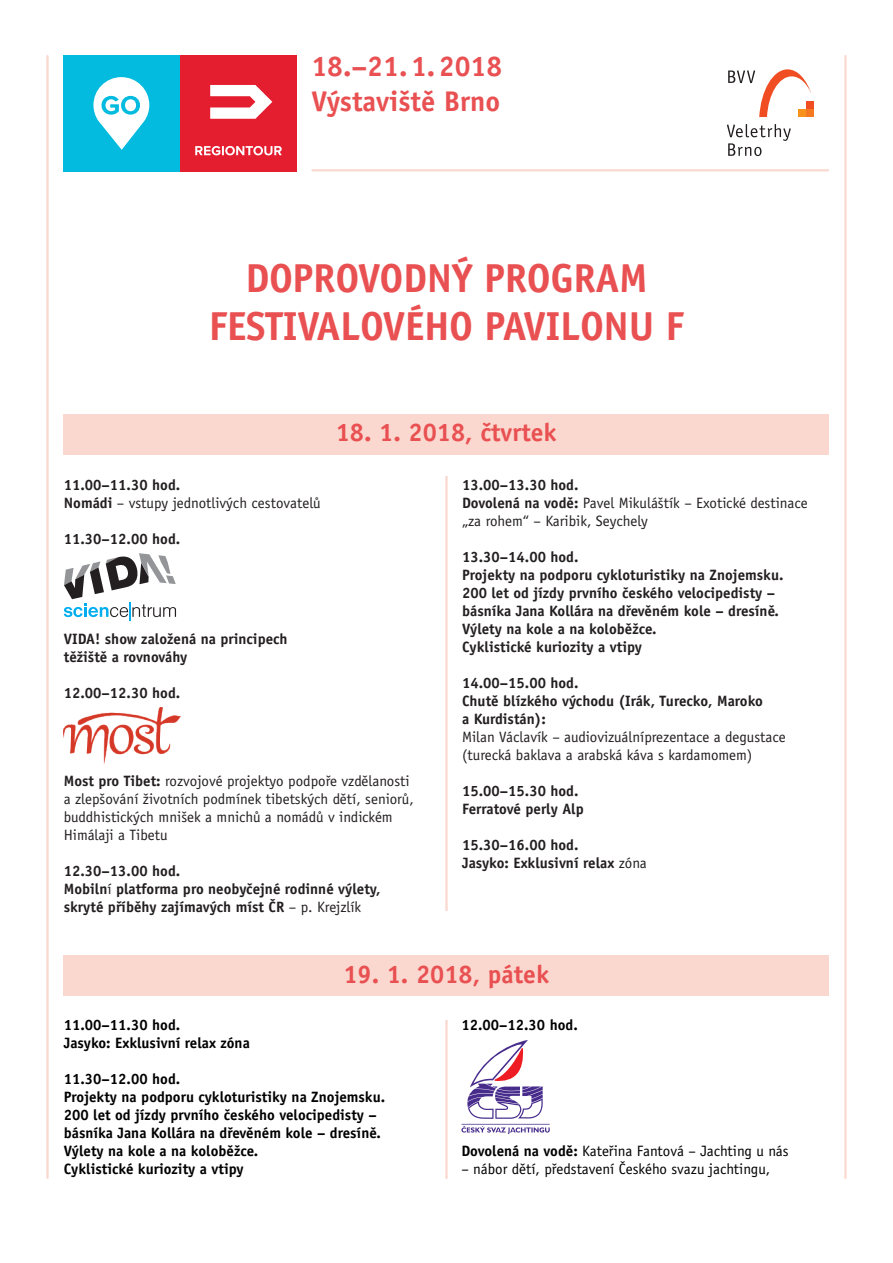
<style>
.page{position:relative;width:893px;height:1263px;background:#fff}
.page>*{position:absolute;margin:0;border:0;box-sizing:border-box;transform-origin:0 0}
.t1{font:700 40.5px/48.6px "Officina Sans CE";letter-spacing:-.01em;color:#e95052;text-align:center}
.t2{font:700 28.5px/34.2px "Officina Sans CE";color:#e95052}
.t3{font:700 25.5px "Officina Sans CE";color:#e95052}
.t4{font:700 15px/18px "Officina Sans CE";color:#231f20}
.t5{font:15px/18px "Officina Sans CE";color:#231f20}
.t6{font:700 15px/18px "Officina Sans CE";color:#000}
.t7{font:15px "Officina Sans CE";color:#000}
.s1{font-weight:700}
.s2{font-weight:400}
</style>
<div class="page">
<hr style="left:445px;top:56px;width:3px;height:1122px;background:#fad8cf">
<hr style="left:46px;top:56px;width:3px;height:1122px;background:#fad8cf">
<hr style="left:844px;top:56px;width:3px;height:1122px;background:#fad8cf">
<div style="left:422px;top:911px;width:50px;height:108px;background:#fff"></div>
<div style="left:64px;top:414px;width:765px;height:40px;background:#fad8cf"></div>
<svg style="left:727px;top:124px;width:64px;height:32px"></svg>
<div style="left:806px;top:109px;width:7px;height:8px;background:#f47921"></div>
<div style="left:806px;top:101px;width:7px;height:8px;background:#f04d22"></div>
<svg style="left:728px;top:69px;width:83px;height:48px"></svg>
<hr style="left:312px;top:169px;width:516px;height:2px;background:#fad8cf">
<div style="left:63px;top:55px;width:117px;height:116px;background:#02bbdf"></div>
<svg style="left:93px;top:77px;width:56px;height:73px"></svg>
<div style="left:180px;top:55px;width:117px;height:116px;background:#e41d2f"></div>
<svg style="left:195px;top:85px;width:87px;height:70px"></svg>
<svg style="left:64px;top:553px;width:112px;height:68px"></svg>
<img style="left:64px;top:707px;width:116px;height:57px">
<div style="left:64px;top:955px;width:765px;height:41px;background:#fad8cf"></div>
<svg style="left:461px;top:1040px;width:89px;height:94px"></svg>
<h2 class="t2" style="left:311px;top:50px;width:192px">18.–21.1.2018<br>Výstaviště Brno</h2>
<h1 class="t1" style="left:209px;top:254px;width:477px">DOPROVODNÝ PROGRAM<br>FESTIVALOVÉHO PAVILONU F</h1>
<h3 class="t3" style="left:336px;top:418px;width:223px">18. 1. 2018, čtvrtek</h3>
<p class="t5" style="left:64px;top:476px;width:258px"><span class="s1">11.00–11.30 hod.<br>Nomádi</span> – vstupy jednotlivých cestovatelů</p>
<p class="t4" style="left:64px;top:530px;width:118px">11.30–12.00 hod.</p>
<p class="t4" style="left:64px;top:630px;width:225px">VIDA! show založená na principech těžiště a rovnováhy</p>
<p class="t4" style="left:64px;top:684px;width:118px">12.00–12.30 hod.</p>
<p class="t5" style="left:64px;top:772px;width:352px"><span class="s1">Most pro Tibet:</span> rozvojové projektyo podpoře vzdělanosti a zlepšování životních podmínek tibetských dětí, seniorů, buddhistických mnišek a mnichů a nomádů v indickém Himálaji a Tibetu</p>
<p class="t4" style="left:64px;top:862px;width:318px">12.30–13.00 hod.<br>Mobiln<span class="s2">í</span> platforma pro neobyčejné rodinné výlety, skryté příběhy zajímavých míst ČR <span class="s2">– p. Krejzlík</span></p>
<p class="t5" style="left:462px;top:476px;width:347px"><span class="s1">13.00–13.30 hod.<br>Dovolená na vodě:</span> Pavel Mikuláštík – Exotické destinace „za rohem“ – Karibik, Seychely</p>
<p class="t4" style="left:462px;top:548px;width:323px">13.30–14.00 hod.<br>Projekty na podporu cykloturistiky na Znojemsku.<br>200 let od jízdy prvního českého velocipedisty – básníka Jana Kollára na dřevěném kole – dresíně.<br>Výlety na kole a na koloběžce.<br>Cyklistické kuriozity a vtipy</p>
<p class="t4" style="left:462px;top:674px;width:302px">14.00–15.00 hod.<br>Chutě blízkého východu (Irák, Turecko, Maroko a Kurdistán):</p>
<p class="t5" style="left:462px;top:728px;width:325px">Milan Václavík – audiovizuálníprezentace a degustace (turecká baklava a arabská káva s kardamomem)</p>
<p class="t4" style="left:462px;top:782px;width:123px">15.00–15.30 hod.<br>Ferratové perly Alp</p>
<p class="t4" style="left:462px;top:836px;width:186px">15.30–16.00 hod.<br>Jasyko: Exklusivní relax <span class="s2">zóna</span></p>
<h3 class="t3" style="left:343px;top:959px;width:207px">19. 1. 2018, pátek</h3>
<p class="t6" style="left:64px;top:1016px;width:188px">11.00–11.30 hod.<br>Jasyko: Exklusivní relax zóna</p>
<p class="t6" style="left:64px;top:1070px;width:323px">11.30–12.00 hod.<br>Projekty na podporu cykloturistiky na Znojemsku.<br>200 let od jízdy prvního českého velocipedisty – básníka Jana Kollára na dřevěném kole – dresíně.<br>Výlety na kole a na koloběžce.<br>Cyklistické kuriozity a vtipy</p>
<p class="t6" style="left:461px;top:1016px;width:118px">12.00–12.30 hod.</p>
<p class="t7" style="left:461px;top:1142px;width:329px"><span class="s1">Dovolená na vodě:</span> Kateřina Fantová – Jachting u nás</p>
<p class="t7" style="left:461px;top:1160px;width:310px">– nábor dětí, představení Českého svazu jachtingu,</p>
</div>
